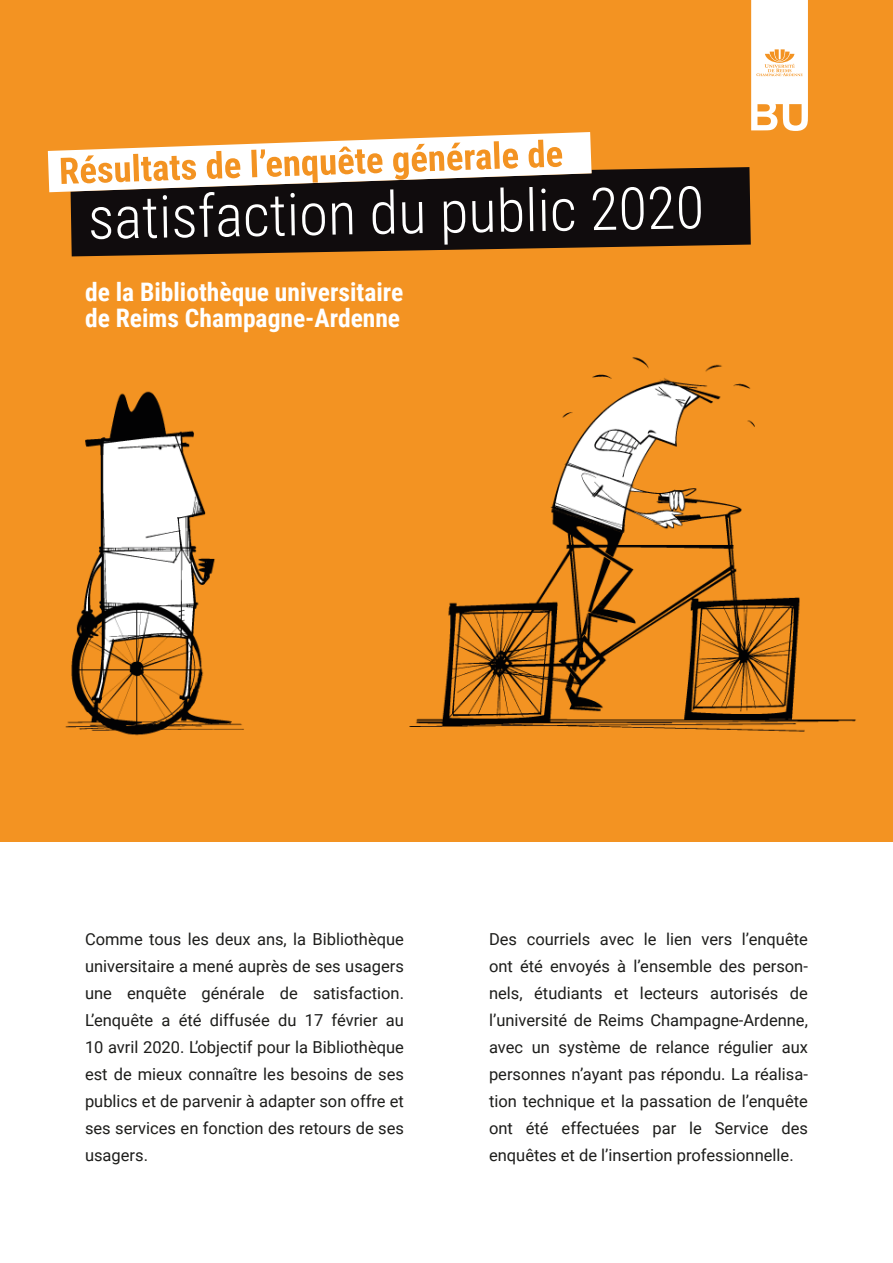
<style>
.page{position:relative;width:893px;height:1263px;background:#fff}
.page>*{position:absolute;margin:0;border:0;box-sizing:border-box;transform-origin:0 0}
.t1{font:300 58.8px "Roboto Condensed";color:#fff}
.RAPACT19_Chapô{font:700 25.5px "Roboto Condensed";color:#fff}
.RAPACT19_Normal{font:16.5px/27px "Roboto";color:#1d1d1b;text-align:justify}
</style>
<div class="page">
<div style="left:0;top:0;width:893px;height:131px;background:#f39322"></div>
<img style="left:0;top:131px;width:893px;height:711px">
<svg style="left:71px;top:167px;width:680px;height:89px;background:#23170e"></svg>
<svg style="left:48px;top:132px;width:544px;height:60px"></svg>
<svg style="left:751px;top:0;width:57px;height:131px"></svg>
<p class="t1" style="left:87px;top:177px;width:618px;rotate:-1deg">satisfaction du public 2020</p>
<p class="RAPACT19_Chapô" style="left:85px;top:274px;width:320px">de la Bibliothèque universitaire</p>
<p class="RAPACT19_Chapô" style="left:85px;top:300px;width:317px">de Reims Champagne-Ardenne</p>
<p class="RAPACT19_Normal" style="left:85px;top:925px;width:320px">Comme tous les deux ans, la Bibliothèque universitaire a mené auprès de ses usagers une enquête générale de satisfaction.<br>L’enquête a été diffusée du 17 février au 10 avril 2020. L’objectif pour la Bibliothèque est de mieux connaître les besoins de ses publics et de parvenir à adapter son offre et ses services en fonction des retours de ses usagers.</p>
<p class="RAPACT19_Normal" style="left:489px;top:925px;width:320px">Des courriels avec le lien vers l’enquête ont été envoyés à l’ensemble des person&shy;nels, étudiants et lecteurs autorisés de l’université de Reims Champagne-Ardenne, avec un système de relance régulier aux personnes n’ayant pas répondu. La réalisa&shy;tion technique et la passation de l’enquête ont été effectuées par le Service des enquêtes et de l’insertion professionnelle.</p>
</div>
